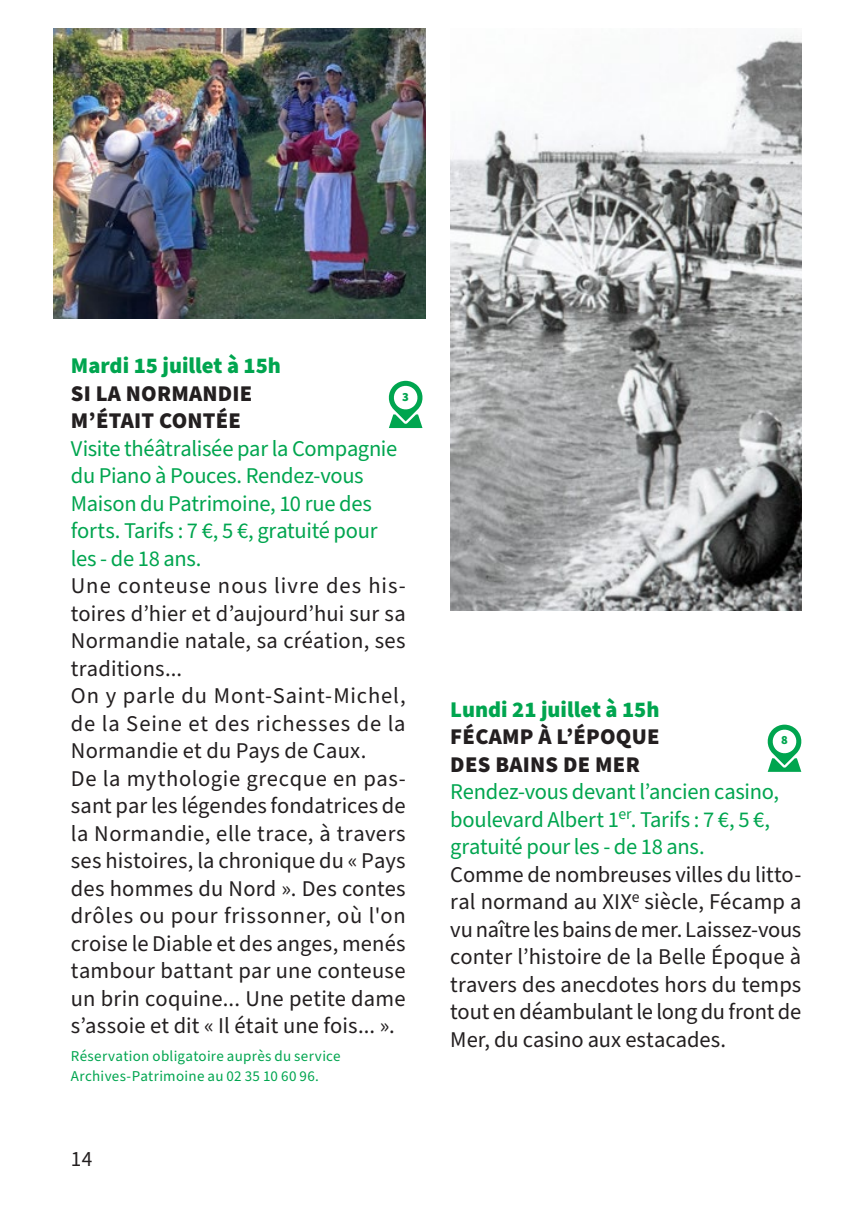
<style>
.page{position:relative;width:851px;height:1205px;background:#fff}
.page>*{position:absolute;margin:0;border:0;box-sizing:border-box;transform-origin:0 0}
.t1{font:22.5px/27.5px "Source Sans Pro";letter-spacing:.01em;color:#231f20}
.t2{font:22.5px/27.5px "Source Sans Pro";letter-spacing:-.015em;color:#00a54f}
.t3{font:900 22.5px/27.5px "Source Sans Pro";letter-spacing:.01em;color:#231f20}
.t4{font:900 22.5px "Source Sans Pro";color:#00a54f}
.t5{font:21.25px "Source Sans Pro";color:#231f20}
.t6{font:15px/20px "Source Sans Pro";letter-spacing:.02em;color:#00a54f}
.t7{font:900 12.5px "Source Sans Pro";color:#00a54f}
</style>
<div class="page">
<img style="left:53px;top:28px;width:372px;height:291px">
<img style="left:450px;top:34px;width:351px;height:577px">
<svg style="left:389px;top:381px;width:33px;height:47px"></svg>
<svg style="left:767px;top:724px;width:34px;height:48px"></svg>
<p class="t4" style="left:71px;top:350px;width:212px">Mardi 15 juillet à 15h</p>
<p class="t3" style="left:71px;top:380px;width:183px">SI LA NORMANDIE<br>M’ÉTAIT CONTÉE</p>
<p class="t2" style="left:71px;top:435px;width:328px">Visite théâtralisée par la Compagnie du Piano à Pouces. Rendez-vous<br>Maison du Patrimoine, 10 rue des forts. Tarifs : 7 €, 5 €, gratuité pour les - de 18 ans.</p>
<p class="t1" style="left:71px;top:572px;width:336px">Une conteuse nous livre des his&shy;toires d’hier et d’aujourd’hui sur sa<br>Normandie natale, sa création, ses traditions...<br>On y parle du Mont-Saint-Michel, de la Seine et des richesses de la<br>Normandie et du Pays de Caux.<br>De la mythologie grecque en pas&shy;sant par les légendes fondatrices de la Normandie, elle trace, à travers ses histoires, la chronique du « Pays des hommes du Nord ». Des contes drôles ou pour frissonner, où l'on croise le Diable et des anges, menés tambour battant par une conteuse un brin coquine... Une petite dame s’assoie et dit « Il était une fois... ».</p>
<p class="t6" style="left:71px;top:1046px;width:271px">Réservation obligatoire auprès du service<br>Archives-Patrimoine au 02 35 10 60 96.</p>
<p class="t7" style="left:402px;top:388px;width:8px">3</p>
<p class="t5" style="left:71px;top:1144px;width:23px">14</p>
<p class="t4" style="left:450px;top:694px;width:211px">Lundi 21 juillet à 15h</p>
<p class="t3" style="left:450px;top:723px;width:211px">FÉCAMP À L’ÉPOQUE<br>DES BAINS DE MER</p>
<p class="t2" style="left:450px;top:779px;width:330px">Rendez-vous devant l’ancien casino, boulevard Albert 1<sup>er</sup>. Tarifs : 7 €, 5 €, gratuité pour les - de 18 ans.</p>
<p class="t1" style="left:450px;top:861px;width:352px;text-align:justify">Comme de nombreuses villes du litto&shy;ral normand au XIX<sup>e</sup> siècle, Fécamp a vu naître les bains de mer. Laissez-vous conter l’histoire de la Belle Époque à travers des anecdotes hors du temps tout en déambulant le long du front de Mer, du casino aux estacades.</p>
<p class="t7" style="left:781px;top:731px;width:8px">8</p>
</div>
